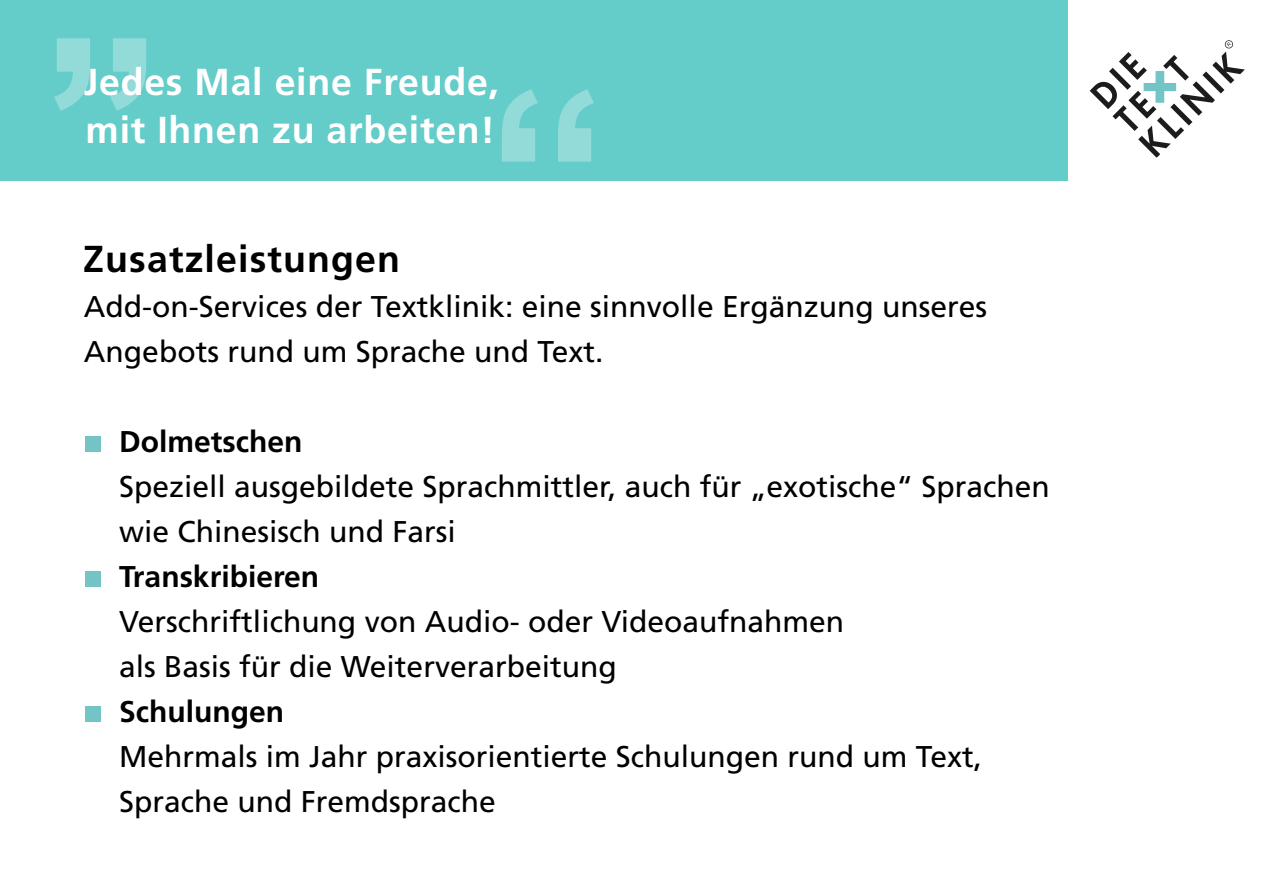
<style>
.page{position:relative;width:1263px;height:893px;background:#fff}
.page>*{position:absolute;margin:0;border:0;box-sizing:border-box;transform-origin:0 0}
.t1{font:700 37.5px/48px "Frutiger";letter-spacing:.02em;color:#fff}
.t2{font:700 37.5px "Frutiger";letter-spacing:.03em;color:#000}
.t3{font:30px/45px "Frutiger";color:#000}
.t4{font:700 30px "Frutiger";color:#000}
</style>
<div class="page">
<div style="left:0;top:0;width:1067px;height:181px;background:#64ccc9"></div>
<div style="left:85px;top:436px;width:16px;height:16px;background:#73c4c7"></div>
<div style="left:85px;top:571px;width:16px;height:16px;background:#73c4c7"></div>
<div style="left:85px;top:706px;width:16px;height:16px;background:#73c4c7"></div>
<svg style="left:1090px;top:40px;width:155px;height:117px"></svg>
<svg style="left:54px;top:38px;width:92px;height:73px"></svg>
<svg style="left:502px;top:89px;width:92px;height:73px"></svg>
<p class="t1" style="left:84px;top:58px;width:417px">Jedes Mal eine Freude, mit Ihnen zu arbeiten!</p>
<p class="t2" style="left:83px;top:236px;width:318px">Zusatzleistungen</p>
<p class="t3" style="left:84px;top:283px;width:904px">Add-on-Services der Textklinik: eine sinnvolle Ergänzung unseres<br>Angebots rund um Sprache und Text.</p>
<p class="t4" style="left:119px;top:423px;width:185px">Dolmetschen</p>
<p class="t3" style="left:119px;top:463px;width:932px">Speziell ausgebildete Sprachmittler, auch für „exotische“ Sprachen wie Chinesisch und Farsi</p>
<p class="t4" style="left:119px;top:558px;width:202px">Transkribieren</p>
<p class="t3" style="left:119px;top:598px;width:727px">Verschriftlichung von Audio- oder Videoaufnahmen als Basis für die Weiterverarbeitung</p>
<p class="t4" style="left:119px;top:693px;width:167px">Schulungen</p>
<p class="t3" style="left:119px;top:733px;width:864px">Mehrmals im Jahr praxisorientierte Schulungen rund um Text,<br>Sprache und Fremdsprache</p>
</div>
